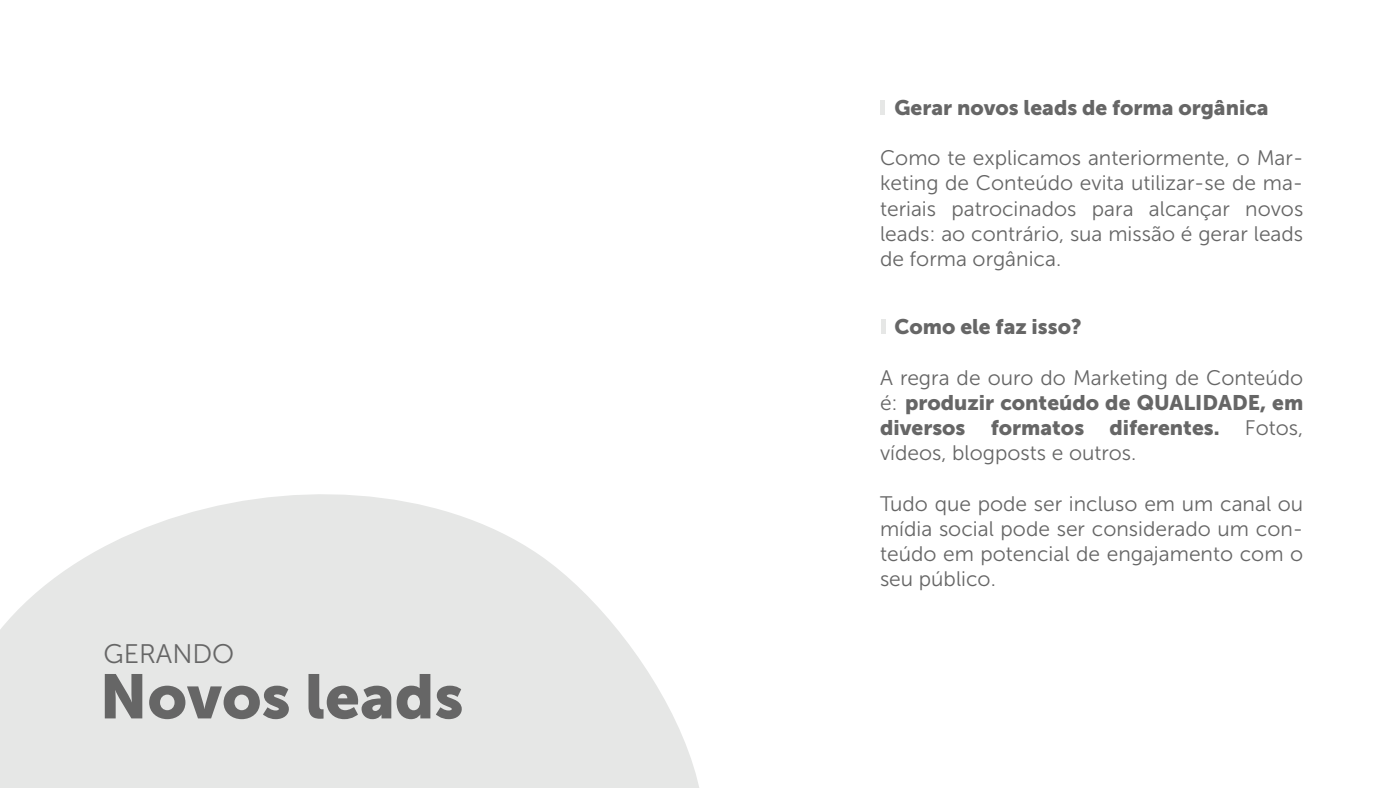
<style>
.page{position:relative;width:1400px;height:788px;background:#fff}
.page>*{position:absolute;margin:0;border:0;box-sizing:border-box;transform-origin:0 0}
.t1{font:62.12px "Museo Sans 900";color:#666}
.t2{font:26.78px "Museo Sans 300";color:#666}
.t3{font:21px/25.2px "Museo Sans 300";color:#666;text-align:justify}
.t4{font:21px/25.2px "Museo Sans 900";color:#666}
.s1{font-family:"Museo Sans 300"}
</style>
<div class="page">
<svg style="left:0;top:494px;width:699px;height:294px;fill:#e6e7e6"></svg>
<div style="left:881px;top:319px;width:5px;height:15px;background:#e6e7e6"></div>
<div style="left:880px;top:100px;width:5px;height:15px;background:#e6e7e6"></div>
<p class="t2" style="left:103px;top:639px;width:132px">GERANDO</p>
<h1 class="t1" style="left:100px;top:661px;width:366px">Novos leads</h1>
<p class="t4" style="left:894px;top:95px;width:376px">Gerar novos leads de forma orgânica</p>
<p class="t3" style="left:880px;top:146px;width:425px">Como te explicamos anteriormente, o Mar&shy;keting de Conteúdo evita utilizar-se de ma&shy;teriais patrocinados para alcançar novos leads: ao contrário, sua missão é gerar leads de forma orgânica.</p>
<p class="t4" style="left:894px;top:314px;width:189px">Como ele faz isso?</p>
<p class="t3" style="left:880px;top:365px;width:425px">A regra de ouro do Marketing de Conteúdo</p>
<p class="t4" style="left:880px;top:390px;width:425px"><span class="s1">é:</span> produzir conteúdo de QUALIDADE, em diversos formatos diferentes. <span class="s1">Fotos,</span></p>
<p class="t3" style="left:880px;top:440px;width:258px">vídeos, blogposts e outros.</p>
<p class="t3" style="left:880px;top:491px;width:425px">Tudo que pode ser incluso em um canal ou mídia social pode ser considerado um con&shy;teúdo em potencial de engajamento com o seu público.</p>
</div>
